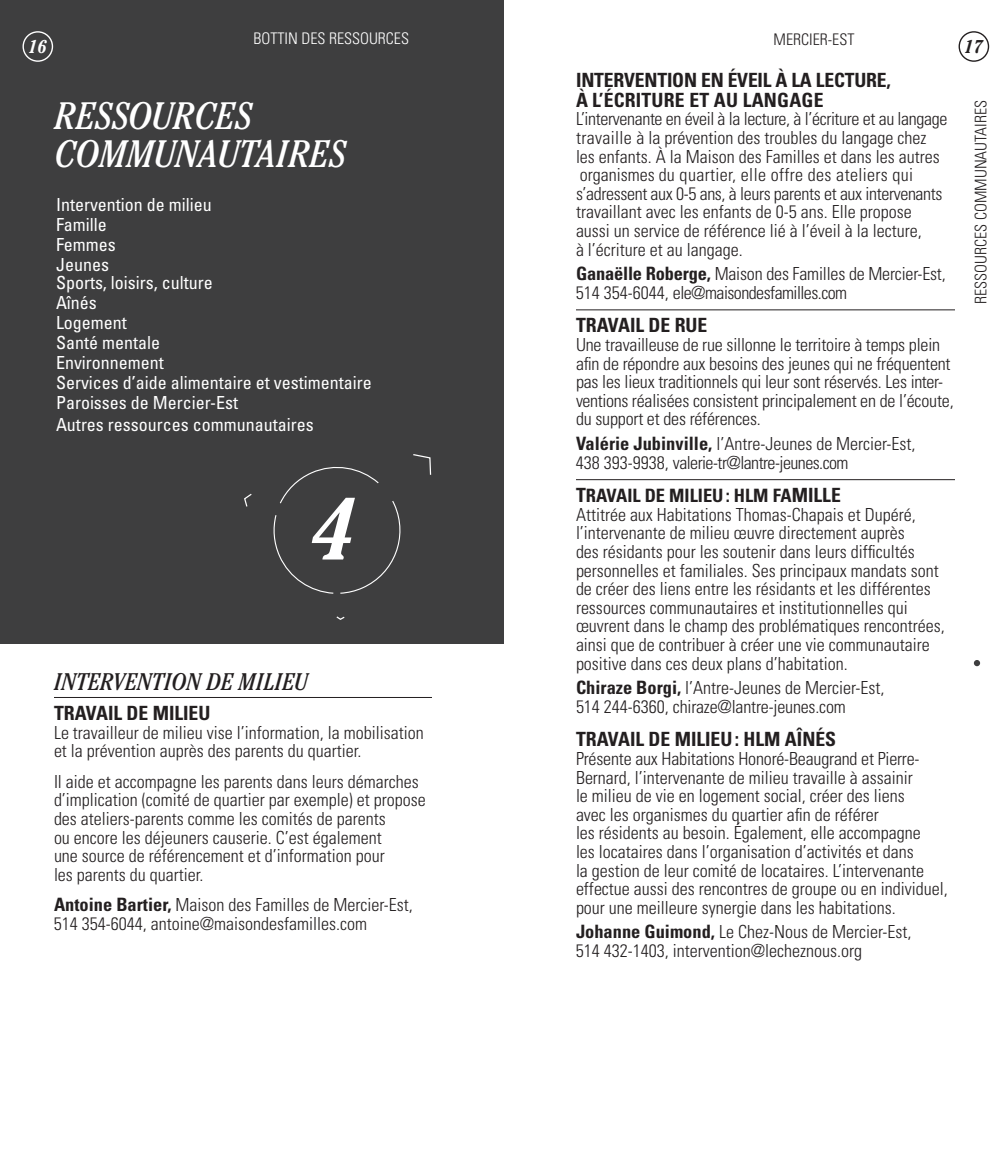
<style>
.page{position:relative;width:1008px;height:1152px;background:#fff}
.page>*{position:absolute;margin:0;border:0;box-sizing:border-box;transform-origin:0 0}
.t1{font:italic 700 condensed 87.2px "Cheltenham";color:#fff}
.t2{font:italic condensed 38.2px/38.2px "Cheltenham";color:#fff}
.t3{font:italic condensed 24px "Cheltenham";color:#231f20}
.t4{font:700 condensed 19.6px/19.6px "Univers";color:#231f20}
.t5{font:700 condensed 18.4px "Univers";color:#231f20}
.t6{font:italic 700 condensed 18.4px "Cheltenham";color:#231f20}
.t7{font:italic 700 condensed 18.4px "Cheltenham";color:#fff}
.t8{font:300 condensed 18px/18.6px "Univers";color:#231f20}
.t9{font:condensed 18px/20px "Univers";color:#fff}
.t10{font:300 condensed 16px "Univers";color:#231f20}
.t11{font:300 condensed 16px "Univers";color:#fff}
.s1{font-weight:700;font-size:18.4px}
.s2{font-size:19.6px}
</style>
<div class="page">
<div style="left:959px;top:31px;width:30px;height:31px;border:1px solid #231f20;border-radius:50%"></div>
<div style="left:0;top:0;width:504px;height:644px;background:#3e3e3f"></div>
<svg style="left:244px;top:493px;width:8px;height:14px"></svg>
<svg style="left:336px;top:616px;width:9px;height:4px"></svg>
<svg style="left:273px;top:454px;width:159px;height:140px"></svg>
<div style="left:23px;top:31px;width:30px;height:31px;border:1px solid #fff;border-radius:50%"></div>
<svg style="left:974px;top:660px;width:6px;height:6px"></svg>
<hr style="left:54px;top:697px;width:378px;height:1px;background:#231f20">
<hr style="left:576px;top:309px;width:379px;height:1px;background:#231f20">
<hr style="left:576px;top:479px;width:379px;height:1px;background:#231f20">
<p class="t7" style="left:28px;top:36px;width:20px">16</p>
<p class="t11" style="left:253px;top:29px;width:141px">Botti n des ressources</p>
<h2 class="t2" style="left:55px;top:97px;width:293px">RESSOURCES<br>COMMUNAUTAIRES</h2>
<p class="t9" style="left:56px;top:194px;width:157px">Intervention de milieu<br>Famille<br>Femmes<br>Jeunes</p>
<p class="t9" style="left:56px;top:272px;width:317px">Sports, loisirs, culture<br>Aînés<br>Logement<br>Santé mentale<br>Environnement<br>Services d’aide alimentaire et vestimentaire<br>Paroisses de Mercier-Est</p>
<p class="t9" style="left:56px;top:414px;width:259px">Autres ressources communautaires</p>
<h1 class="t1" style="left:313px;top:478px;width:45px">4</h1>
<h3 class="t3" style="left:54px;top:668px;width:22px">INTERVENTION</h3>
<h3 class="t3" style="left:207px;top:668px;width:45px">DE MILIEU</h3>
<p class="t4" style="left:54px;top:703px;width:158px">TRAVAIL DE MILIEU</p>
<p class="t8" style="left:54px;top:723px;width:371px">Le travailleur de milieu vise l’information, la mobilisation et la prévention auprès des parents du quartier.</p>
<p class="t8" style="left:54px;top:772px;width:373px">Il aide et accompagne les parents dans leurs démarches d’implication (comité de quartier par exemple) et propose des ateliers-parents comme les comités de parents<br>ou encore les déjeuners causerie. C’est également<br>une source de référencement et d’information pour<br>les parents du quartier.</p>
<p class="t8" style="left:54px;top:896px;width:360px"><span class="s1">ANTOINE BARTIER,</span> Maison des Familles de Mercier-Est,<br>514 354-6044, antoine@maisondesfamilles.com</p>
<p class="t10" style="left:774px;top:29px;width:82px">Mercier-est</p>
<p class="t4" style="left:576px;top:70px;width:316px">INTERVENTION EN ÉVEIL À LA LECTURE,<br>À L’ÉCRITURE ET AU LANGAGE</p>
<p class="t8" style="left:576px;top:110px;width:373px">L’intervenante en éveil à la lecture, à l’écriture et au langage travaille à la prévention des troubles du langage chez les enfants. À la Maison des Familles et dans les autres organismes du quartier, elle offre des ateliers qui s’adressent aux 0-5 ans, à leurs parents et aux intervenants travaillant avec les enfants de 0-5 ans. Elle propose aussi un service de référence lié à l’éveil à la lecture,<br>à l’écriture et au langage.</p>
<p class="t8" style="left:576px;top:265px;width:371px"><span class="s1">GANAËLLE ROBERGE,</span> Maison des Familles de Mercier-Est,<br>514 354-6044, ele@maisondesfamilles.com</p>
<p class="t4" style="left:576px;top:316px;width:131px">TRAVAIL DE RUE</p>
<p class="t8" style="left:576px;top:335px;width:379px">Une travailleuse de rue sillonne le territoire à temps plein afin de répondre aux besoins des jeunes qui ne fréquentent pas les lieux traditionnels qui leur sont réservés. Les inter&shy;ventions réalisées consistent principalement en de l’écoute, du support et des références.</p>
<p class="t8" style="left:576px;top:434px;width:341px"><span class="s1">VALÉRIE JUBINVILLE,</span> l’Antre-Jeunes de Mercier-Est,<br>438 393-9938, valerie-tr@lantre-jeunes.com</p>
<p class="t5" style="left:576px;top:484px;width:248px"><span class="s2">T</span>RAVAIL DE MILIEU: HLM FA<span class="s2">MILLE</span></p>
<p class="t8" style="left:576px;top:505px;width:370px">Attitrée aux Habitations Thomas-Chapais et Dupéré, l’intervenante de milieu œuvre directement auprès<br>des résidants pour les soutenir dans leurs difficultés personnelles et familiales. Ses principaux mandats sont de créer des liens entre les résidants et les différentes ressources communautaires et institutionnelles qui œuvrent dans le champ des problématiques rencontrées, ainsi que de contribuer à créer une vie communautaire positive dans ces deux plans d’habitation.</p>
<p class="t8" style="left:576px;top:679px;width:310px"><span class="s1">CHIRAZE BORGI,</span> l’Antre-Jeunes de Mercier-Est,<br>514 244-6360, chiraze@lantre-jeunes.com</p>
<p class="t4" style="left:576px;top:730px;width:262px">TRAVAIL DE MILIEU: HLM AÎNÉS</p>
<p class="t8" style="left:576px;top:749px;width:373px">Présente aux Habitations Honoré-Beaugrand et Pierre-Bernard, l’intervenante de milieu travaille à assainir<br>le milieu de vie en logement social, créer des liens<br>avec les organismes du quartier afin de référer<br>les résidents au besoin. Également, elle accompagne<br>les locataires dans l’organisation d’activités et dans<br>la gestion de leur comité de locataires. L’intervenante effectue aussi des rencontres de groupe ou en individuel, pour une meilleure synergie dans les habitations.</p>
<p class="t8" style="left:576px;top:923px;width:337px"><span class="s1">JOHANNE GUIMOND,</span> Le Chez-Nous de Mercier-Est,<br>514 432-1403, intervention@lecheznous.org</p>
<p class="t6" style="left:965px;top:36px;width:20px">17</p>
<p class="t10" style="left:971px;top:304px;width:205px;rotate:-90deg">RESSOURCES COMMUNAUTAIRES</p>
</div>
